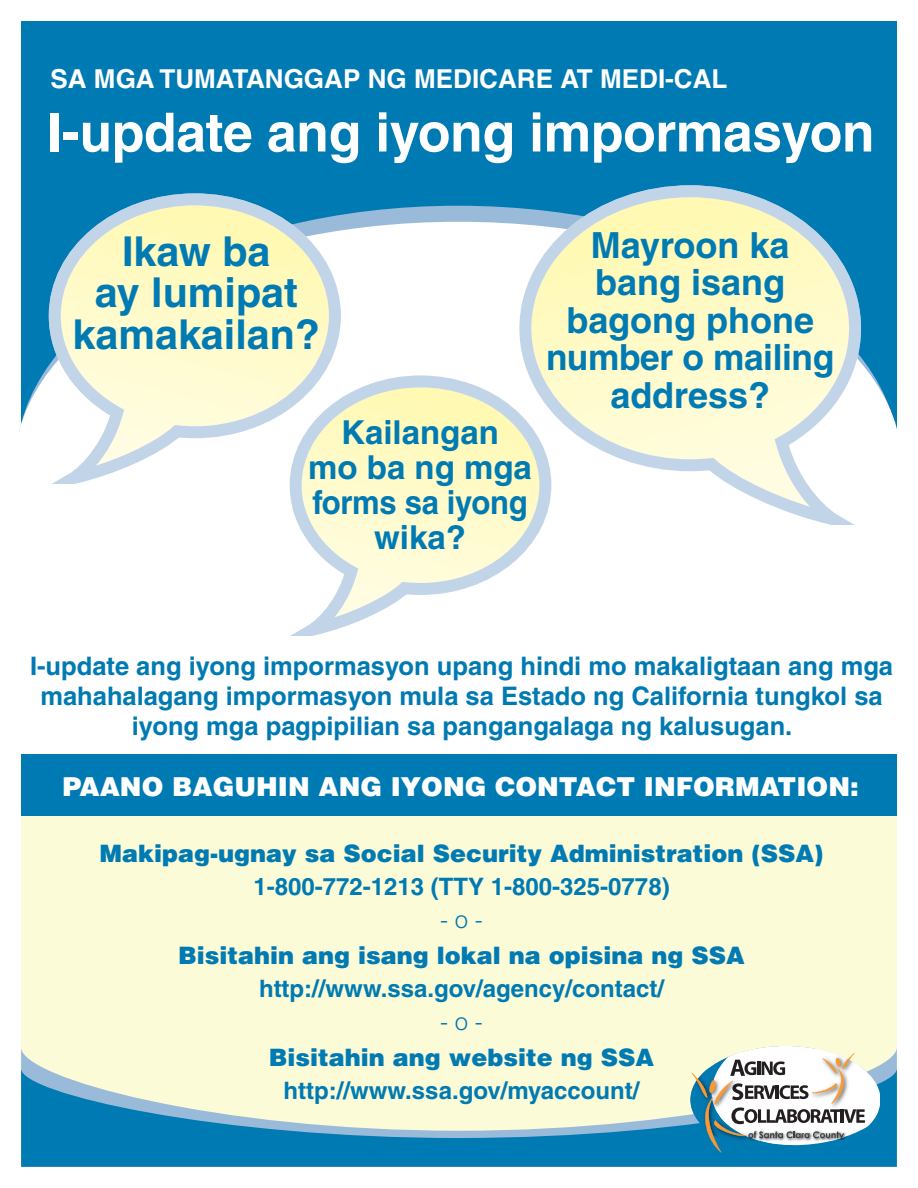
<style>
.page{position:relative;width:918px;height:1188px;background:#fff}
.page>*{position:absolute;margin:0;border:0;box-sizing:border-box;transform-origin:0 0}
.t1{font:700 54px "Helvetica";letter-spacing:-.005em;color:#fff}
.t2{font:700 41.25px/41.2px "Helvetica";color:#007ab2;text-align:center}
.t3{font:700 36px/37.5px "Helvetica";color:#007ab2;text-align:center}
.t4{font:700 33px/35.2px "Helvetica";color:#007ab2;text-align:center}
.t5{font:900 26.1px "Helvetica";color:#fff}
.t6{font:700 26.1px "Helvetica";color:#fff}
.t7{font:700 25.5px/30px "Helvetica";color:#007ab2;text-align:center}
.t8{font:900 24px "Helvetica";color:#007ab2}
.t9{font:700 24px "Helvetica";color:#007ab2}
.t10{font:300 24px "Helvetica";color:#007ab2}
</style>
<div class="page">
<div style="left:21px;top:808px;width:876px;height:359px;background:#fcfbd7"></div>
<div style="left:21px;top:21px;width:876px;height:551px;background:#007ab2"></div>
<div style="left:16px;top:222px;width:881px;height:350px;background:#fff"></div>
<svg style="left:16px;top:214px;width:331px;height:304px"></svg>
<svg style="left:49px;top:193px;width:292px;height:291px"></svg>
<svg style="left:513px;top:207px;width:384px;height:353px"></svg>
<svg style="left:519px;top:185px;width:342px;height:340px"></svg>
<svg style="left:189px;top:369px;width:368px;height:203px"></svg>
<svg style="left:290px;top:375px;width:261px;height:261px"></svg>
<svg style="left:21px;top:1069px;width:876px;height:98px"></svg>
<svg style="left:690px;top:1046px;width:190px;height:107px"></svg>
<div style="left:21px;top:754px;width:876px;height:62px;background:#007ab2"></div>
<p class="t6" style="left:50px;top:63px;width:679px">SA MGA TUMATANGGAP NG MEDICARE AT MEDI-CAL</p>
<h1 class="t1" style="left:47px;top:100px;width:829px">I-update ang iyong impormasyon</h1>
<h2 class="t2" style="left:73px;top:230px;width:249px">Ikaw ba<br>ay lumipat kamakailan?</h2>
<h3 class="t3" style="left:546px;top:226px;width:290px">Mayroon ka bang isang bagong phone number o mailing address?</h3>
<p class="t4" style="left:308px;top:414px;width:225px">Kailangan<br>mo ba ng mga forms sa iyong wika?</p>
<p class="t7" style="left:30px;top:651px;width:865px">I-update ang iyong impormasyon upang hindi mo makaligtaan ang mga mahahalagang impormasyon mula sa Estado ng California tungkol sa iyong mga pagpipilian sa pangangalaga ng kalusugan.</p>
<p class="t5" style="left:62px;top:769px;width:798px">PAANO BAGUHIN ANG IYONG CONTACT INFORMATION:</p>
<p class="t8" style="left:100px;top:837px;width:725px">Makipag-ugnay sa Social Security Administration (SSA)</p>
<p class="t9" style="left:253px;top:872px;width:418px">1-800-772-1213 (TTY 1-800-325-0778)</p>
<p class="t10" style="left:440px;top:904px;width:44px">- o -</p>
<p class="t8" style="left:178px;top:939px;width:568px">Bisitahin ang isang lokal na opisina ng SSA</p>
<p class="t9" style="left:259px;top:974px;width:408px">http://www.ssa.gov/agency/contact/</p>
<p class="t10" style="left:440px;top:1006px;width:44px">- o -</p>
<p class="t8" style="left:269px;top:1041px;width:387px">Bisitahin ang website ng SSA</p>
<p class="t9" style="left:284px;top:1076px;width:359px">http://www.ssa.gov/myaccount/</p>
</div>
